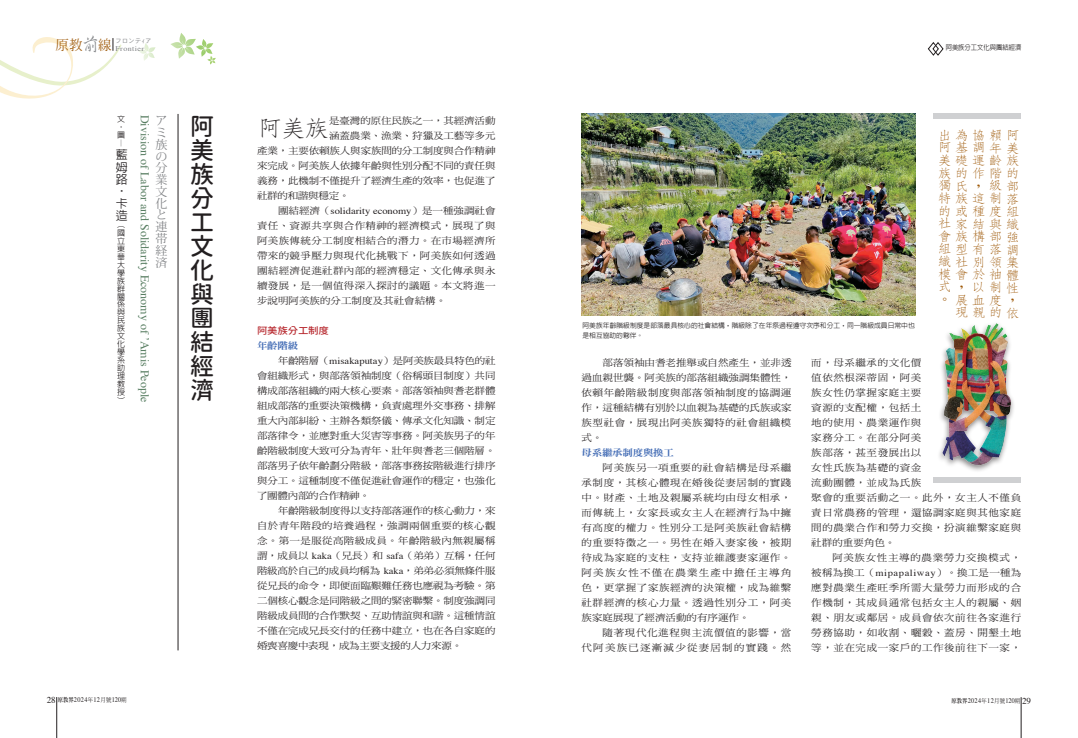
<style>
.page{position:relative;width:1078px;height:738px;background:#fff}
.page>*{position:absolute;margin:0;border:0;box-sizing:border-box;transform-origin:0 0}
.t1{font:24px/24px "Gen Sen Rounded TW M";color:#231f20;text-align:justify}
.t2{font:300 22.9px "AR Fang Song B5";color:#231f20;scale:1.11 1}
.t3{font:300 12.6px/12.6px "AR Fang Song B5 HK";color:#9e5807;scale:1.11 1}
.t4{font:12px "Times";color:#577d61}
.t5{font:12px/11.8px "Koz Min Pro";color:#808285}
.t6{font:500 12px/12px "AR Hei B5";color:#231f20;text-align:justify}
.t7{font:9.4px/15px "DF Ming Std W5";letter-spacing:.035em;color:#231f20;text-align:justify;scale:1.11 1}
.t8{font:9.4px/15px "DF Ming Std W5";letter-spacing:.055em;color:#231f20;scale:1.11 1}
.t9{font:9.4px "DF Ming Std W5";letter-spacing:-.015em;color:#231f20;scale:1.11 1}
.t10{font:9.4px/15px "DF Ming Std W5";letter-spacing:.115em;color:#231f20;text-align:right;scale:1.11 1}
.t11{font:9.4px "DF Ming Std W5";letter-spacing:-.01em;color:#231f20;scale:1.11 1}
.t12{font:9.4px "Times";color:#231f20;scale:1.11 1}
.t13{font:9.4px "DF Ming Std W9";letter-spacing:-.025em;color:#406ab4;scale:1.11 1}
.t14{font:9.4px "DF Ming Std W5";letter-spacing:-.025em;color:#231f20;scale:1.11 1}
.t15{font:9.4px "Gen Sen Rounded TW M";letter-spacing:-.025em;color:#b7282e;scale:1.11 1}
.t16{font:500 8px/7.9px "AR Hei B5";color:#231f20}
.t17{font:7.2px "Times";letter-spacing:.05em;color:#808285;scale:1.11 1}
.t18{font:7px "Times";letter-spacing:.05em;color:#231f20;scale:.9 1}
.t19{font:500 7px "AR Hei B5";color:#231f20;scale:.9 1}
.t20{font:500 6.8px/10px "AR Hei B5";letter-spacing:.005em;color:#231f20}
.t21{font:6px "Heisei Kaku Go Std W3";color:#808285}
.s1{font-family:"AR Xing Shu B5";font-weight:500;font-size:18.5px}
.s2{font-family:"DF Ming Std W5"}
.s3{font-family:"Times"}
.s4{font-size:9px}
.s5{font-family:"AR Ming B5";font-weight:800;font-size:6px}
.s6{font-family:"DF Ming Std W5";font-size:6px}
</style>
<div class="page">
<svg style="left:170px;top:33px;width:46px;height:32px"></svg>
<svg style="left:139px;top:43px;width:16px;height:18px"></svg>
<hr style="left:57px;top:696px;width:1px;height:41px;background:#231f20">
<hr style="left:1020px;top:696px;width:1px;height:41px;background:#231f20">
<svg style="left:0;top:37px;width:122px;height:62px"></svg>
<svg style="left:927px;top:42px;width:17px;height:14px"></svg>
<hr style="left:178px;top:114px;width:1px;height:536px;background:#231f20">
<div style="left:932px;top:113px;width:88px;height:6px;background:#cfd0d2"></div>
<div style="left:932px;top:476px;width:88px;height:6px;background:#cfd0d2"></div>
<img style="left:581px;top:113px;width:334px;height:202px">
<div style="left:936px;top:320px;width:79px;height:152px;background:#231f20;opacity:.53"></div>
<img style="left:936px;top:320px;width:79px;height:148px">
<p class="t17" style="left:56px;top:42px;width:81px"><sup>原教</sup><span class="s1">前</span><sup>線</sup> Frontier</p>
<p class="t21" style="left:115px;top:36px;width:38px">フロンテ<sub>ｲ</sub>ア</p>
<p class="t16" style="left:117px;top:115px;width:9px">文</p>
<p class="t4" style="left:156px;top:114px;width:289px;rotate:90deg">Division of Labor and Solidarity Economy of ’Amis People</p>
<p class="t5" style="left:155px;top:114px;width:13px">アミ族の分業文化と連帯経済</p>
<p class="t16" style="left:125px;top:122px;width:9px;rotate:90deg">‧</p>
<p class="t16" style="left:117px;top:131px;width:9px">圖︱</p>
<p class="t6" style="left:116px;top:149px;width:13px">藍姆路</p>
<p class="t6" style="left:128px;top:185px;width:13px;rotate:90deg">‧</p>
<p class="t6" style="left:116px;top:197px;width:13px">卡造</p>
<p class="t16" style="left:117px;top:221px;width:9px;text-align:justify">︵國立東華大學族群關係與民族文化學系助理教授︶</p>
<h1 class="t1" style="left:190px;top:114px;width:25px">阿美族分工文化與團結經濟</h1>
<h2 class="t2" style="left:257px;top:117px;width:67px">阿美族</h2>
<p class="t11" style="left:329px;top:115px;width:151px">是臺灣的原住民族之一，其經濟活動</p>
<p class="t11" style="left:329px;top:130px;width:151px">涵蓋農業、漁業、狩獵及工藝等多元</p>
<p class="t9" style="left:257px;top:145px;width:216px">產業，主要依賴族人與家族間的分工制度與合作精神</p>
<p class="t9" style="left:257px;top:160px;width:216px">來完成。阿美族人依據年齡與性別分配不同的責任與</p>
<p class="t9" style="left:257px;top:175px;width:216px">義務，此機制不僅提升了經濟生產的效率，也促進了</p>
<p class="t14" style="left:257px;top:190px;width:85px">社群的和諧與穩定。</p>
<p class="t12" style="left:278px;top:201px;width:197px"><span class="s2">團結經濟（</span>solidarity economy<span class="s2">）是一種強調社會</span></p>
<p class="t7" style="left:257px;top:217px;width:216px">責任、資源共享與合作精神的經濟模式，展現了與阿美族傳統分工制度相結合的潛力。在市場經濟所帶來的競爭壓力與現代化挑戰下，阿美族如何透過團結經濟促進社群內部的經濟穩定、文化傳承與永續發展，是一個值得深入探討的議題。本文將進一步說明阿美族的分工制度及其社會結構。</p>
<p class="t15" style="left:257px;top:325px;width:66px">阿美族分工制度</p>
<p class="t13" style="left:257px;top:340px;width:39px">年齡階級</p>
<p class="t7" style="left:257px;top:352px;width:216px;text-indent:21px">年齡階層（<span class="s3">misakaputay</span>）是阿美族最具特色的社會組織形式，與部落領袖制度（俗稱頭目制度）共同構成部落組織的兩大核心要素。部落領袖與耆老群體組成部落的重要決策機構，負責處理外交事務、排解重大內部糾紛、主辦各類祭儀、傳承文化知識、制定部落律令，並應對重大災害等事務。阿美族男子的年齡階級制度大致可分為青年、壯年與耆老三個階層。部落男子依年齡劃分階級，部落事務按階級進行排序與分工。這種制度不僅促進社會運作的穩定，也強化了團體內部的合作精神。</p>
<p class="t7" style="left:257px;top:502px;width:216px;text-indent:21px">年齡階級制度得以支持部落運作的核心動力，來自於青年階段的培養過程，強調兩個重要的核心觀念。第一是服從高階級成員。年齡階級內無親屬稱謂，成員以 <span class="s3">kaka</span>（兄長）和 <span class="s3">safa</span>（弟弟）互稱，任何階級高於自己的成員均稱為 <span class="s3">kaka</span>，弟弟必須無條件服從兄長的命令，即便面臨艱難任務也應視為考驗。第二個核心觀念是同階級之間的緊密聯繫。制度強調同階級成員間的合作默契、互助情誼與和諧。這種情誼不僅在完成兄長交付的任務中建立，也在各自家庭的婚喪喜慶中表現，成為主要支援的人力來源。</p>
<p class="t19" style="left:945px;top:44px;width:86px">阿美族分工文化與團結經濟</p>
<p class="t20" style="left:582px;top:320px;width:334px">阿美族年齡階級制度是部落最具核心的社會結構，階級除了在年祭過程遵守次序和分工，同一階級成員日常中也是相互協助的夥伴。</p>
<h3 class="t3" style="left:954px;top:129px;width:59px">為協賴阿</h3>
<h3 class="t3" style="left:937px;top:129px;width:74px">出<br>阿基調年美美礎運齡族族的作階的獨氏，<br>特族這制落的或種度組社家結與織會族構部強組型有落調織社別領集模會於袖體式，<br>。</h3>
<h3 class="t3" style="left:988px;top:179px;width:28px">級部</h3>
<h3 class="t3" style="left:971px;top:280px;width:43px">以制性</h3>
<h3 class="t3" style="left:954px;top:293px;width:59px">展血度，現親的依</h3>
<p class="t7" style="left:581px;top:354px;width:191px;text-indent:21px">部落領袖由耆老推舉或自然產生，並非透過血親世襲。阿美族的部落組織強調集體性，依賴年齡階級制度與部落領袖制度的協調運作，這種結構有別於以血親為基礎的氏族或家族型社會，展現出阿美族獨特的社會組織模式。</p>
<p class="t13" style="left:581px;top:447px;width:85px">母系繼承制度與換工</p>
<p class="t7" style="left:581px;top:459px;width:190px;text-indent:21px">阿美族另一項重要的社會結構是母系繼承制度，其核心體現在婚後從妻居制的實踐中。財產、土地及親屬系統均由母女相承，而傳統上，女家長或女主人在經濟行為中擁有高度的權力。性別分工是阿美族社會結構的重要特徵之一。男性在婚入妻家後，被期待成為家庭的支柱，支持並維護妻家運作。阿美族女性不僅在農業生產中擔任主導角色，更掌握了家族經濟的決策權，成為維繫社群經濟的核心力量。透過性別分工，阿美族家庭展現了經濟活動的有序運作。</p>
<p class="t10" style="left:581px;top:624px;width:190px">隨著現代化進程與主流價值的影響，當<br>代阿美族已逐漸減少從妻居制的實踐。然</p>
<p class="t8" style="left:811px;top:354px;width:190px">而，母系繼承的文化價<br>值依然根深蒂固，阿美<br>族女性仍掌握家庭主要<br>資源的支配權，包括土<br>地的使用、農業運作與<br>家務分工。在部分阿美<br>族部落，甚至發展出以<br>女性氏族為基礎的資金<br>流動團體，並成為氏族<br>聚會的重要活動之一。此外，女主人不僅負責日常農務的管理，還協調家庭與其他家庭間的農業合作和勞力交換，扮演維繫家庭與社群的重要角色。</p>
<p class="t7" style="left:811px;top:549px;width:190px;text-indent:21px">阿美族女性主導的農業勞力交換模式，被稱為換工（<span class="s3">mipapaliway</span>）。換工是一種為應對農業生產旺季所需大量勞力而形成的合作機制，其成員通常包括女主人的親屬、姻親、朋友或鄰居。成員會依次前往各家進行勞務協助，如收割、曬穀、蓋房、開墾土地等，並在完成一家戶的工作後前往下一家，</p>
<p class="t18" style="left:47px;top:693px;width:90px"><span class="s4">28</span> <span class="s5">原教界</span>2024<span class="s6">年</span>12<span class="s6">月號</span>120<span class="s6">期</span></p>
<p class="t18" style="left:951px;top:693px;width:90px"><span class="s5">原教界</span>2024<span class="s6">年</span>12<span class="s6">月號</span>120<span class="s6">期</span> <span class="s4">29</span></p>
</div>
